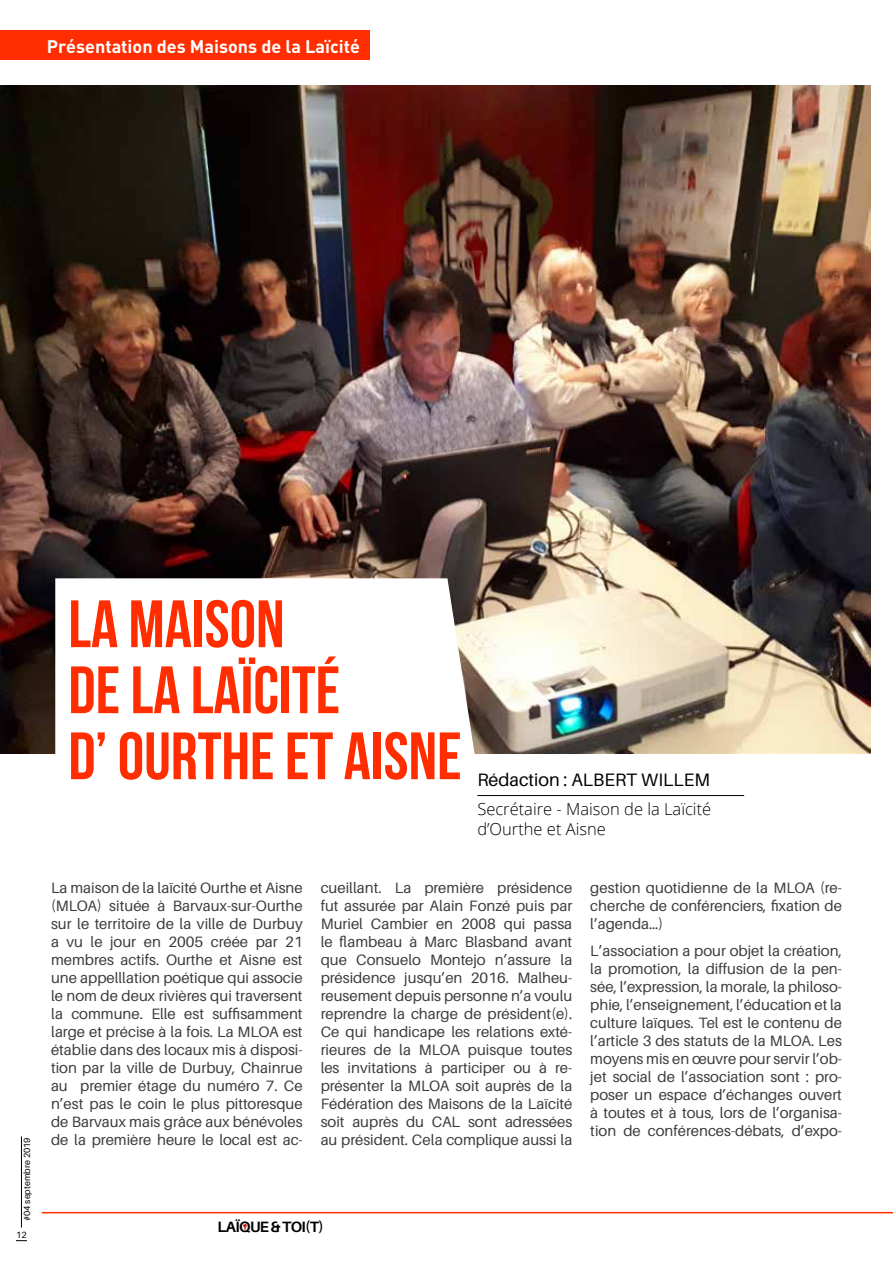
<style>
.page{position:relative;width:893px;height:1263px;background:#fff}
.page>*{position:absolute;margin:0;border:0;box-sizing:border-box;transform-origin:0 0}
.t1{font:66.75px/66px "Bebas Neue";color:#ff2d00}
.t2{font:700 18px "DIN";color:#fff}
.t3{font:18px "Aileron";color:#000}
.t4{font:300 16.5px/19.8px "Open Sans";color:#000}
.t5{font:15px/18px "Aileron";color:#3c3c3b;text-align:justify}
.t6{font:700 15px "Aileron";letter-spacing:-.04em;color:#000}
.t7{font:9px "Aileron";color:#000}
</style>
<div class="page">
<img style="left:0;top:85px;width:870px;height:668px">
<svg style="left:55px;top:578px;width:430px;height:219px"></svg>
<div style="left:0;top:30px;width:370px;height:30px;background:#ff2d00"></div>
<hr style="left:477px;top:795px;width:267px;height:1px;background:#000">
<hr style="left:42px;top:1212px;width:851px;height:1px;background:#ff2d00">
<svg style="left:243px;top:1223px;width:4px;height:8px"></svg>
<hr style="left:21px;top:1136px;width:1px;height:91px;background:#000">
<p class="t2" style="left:47px;top:34px;width:315px">Présentation des Maisons de la Laïcité</p>
<p class="t7" style="left:22px;top:1221px;width:85px;rotate:-90deg">#04 septembre 2019</p>
<p class="t7" style="left:16px;top:1230px;width:12px">12</p>
<h1 class="t1" style="left:68px;top:590px;width:395px">LA MAISON<br>DE LA LAÏCITÉ<br>D’ OURTHE ET AISNE</h1>
<p class="t3" style="left:477px;top:769px;width:234px">Rédaction : ALBERT WILLEM</p>
<p class="t4" style="left:477px;top:798px;width:235px">Secrétaire - Maison de la Laïcité d’Ourthe et Aisne</p>
<p class="t5" style="left:51px;top:879px;width:253px">La maison de la laïcité Ourthe et Aisne (MLOA) située à Barvaux-sur-Ourthe sur le territoire de la ville de Durbuy a vu le jour en 2005 créée par 21 membres actifs. Ourthe et Aisne est une appelllation poétique qui associe le nom de deux rivières qui traversent la commune. Elle est suffisamment large et précise à la fois. La MLOA est établie dans des locaux mis à disposi&shy;tion par la ville de Durbuy, Chainrue au premier étage du numéro 7. Ce n’est pas le coin le plus pittoresque de Barvaux mais grâce aux bénévoles de la première heure le local est ac-</p>
<p class="t5" style="left:321px;top:879px;width:253px">cueillant. La première présidence fut assurée par Alain Fonzé puis par Muriel Cambier en 2008 qui passa le flambeau à Marc Blasband avant que Consuelo Montejo n’assure la présidence jusqu’en 2016. Malheu&shy;reusement depuis personne n’a voulu reprendre la charge de président(e).<br>Ce qui handicape les relations exté&shy;rieures de la MLOA puisque toutes les invitations à participer ou à re&shy;présenter la MLOA soit auprès de la Fédération des Maisons de la Laïcité soit auprès du CAL sont adressées au président. Cela complique aussi la</p>
<p class="t5" style="left:590px;top:879px;width:253px">gestion quotidienne de la MLOA (re&shy;cherche de conférenciers, fixation de l’agenda…)</p>
<p class="t5" style="left:590px;top:942px;width:253px">L’association a pour objet la création, la promotion, la diffusion de la pen&shy;sée, l’expression, la morale, la philoso&shy;phie, l’enseignement, l’éducation et la culture laïques. Tel est le contenu de l’article 3 des statuts de la MLOA. Les moyens mis en œuvre pour servir l’ob&shy;jet social de l’association sont : pro&shy;poser un espace d’échanges ouvert à toutes et à tous, lors de l’organisa&shy;tion de conférences-débats, d’expo-</p>
<p class="t6" style="left:217px;top:1219px;width:108px">LAÏQUE &amp; TOI(T)</p>
</div>
